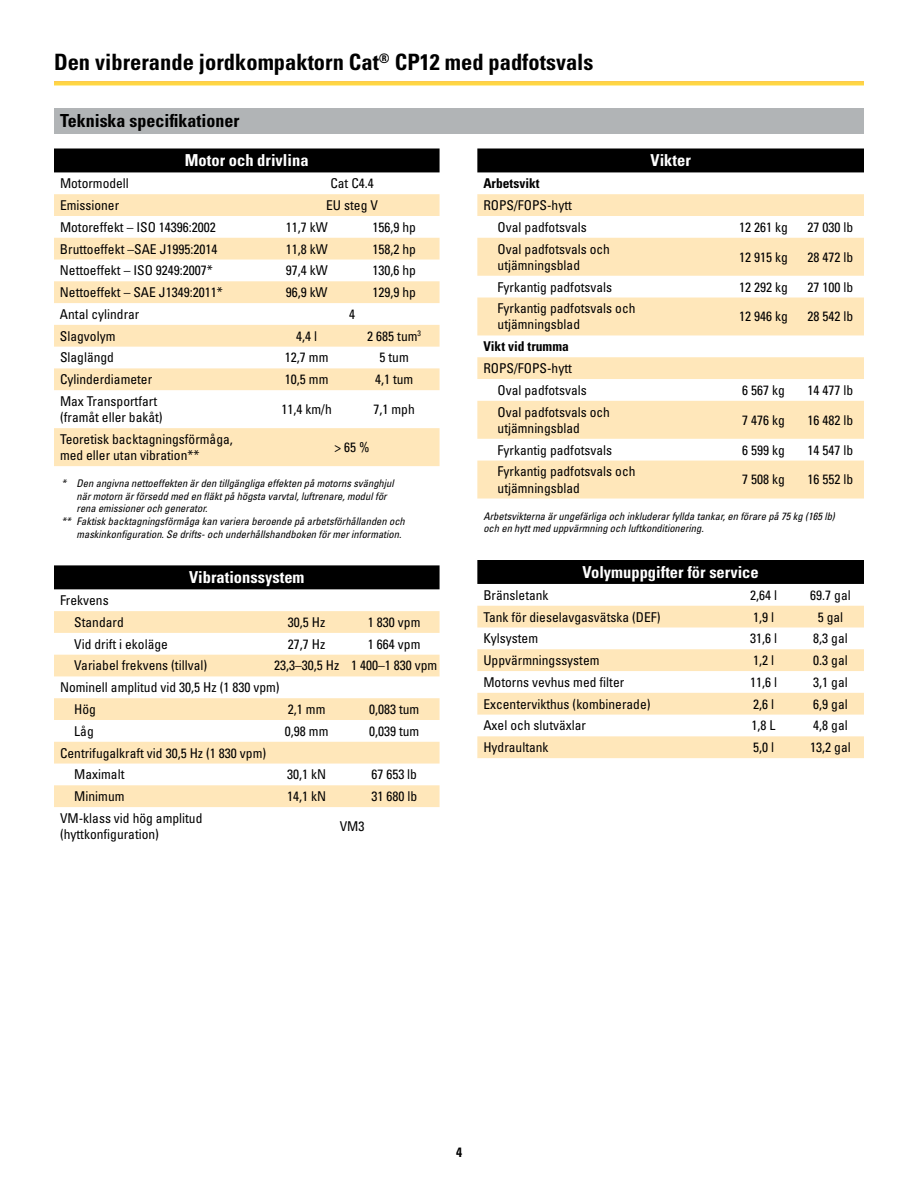
<style>
.page{position:relative;width:918px;height:1188px;background:#fff}
.page>*{position:absolute;margin:0;border:0;box-sizing:border-box;transform-origin:0 0}
.t1{font:700 condensed 22.5px "Univers LT Std";color:#000}
.t2{font:700 condensed 18px "Univers LT Std";color:#000}
.t3{font:700 condensed 16.5px "Univers LT Std";color:#fff}
.t4{font:condensed 13.5px/16.2px "Univers LT Std";color:#000}
.t5{font:700 condensed 13.5px "Univers LT Std";color:#000}
.t6{font:italic condensed 10.5px/12.6px "Univers LT Std";color:#000}
</style>
<div class="page">
<div style="left:54px;top:108px;width:810px;height:25px;background:#b1b4b6"></div>
<svg style="left:54px;top:148px;width:386px;height:25px;fill:#000"></svg>
<svg style="left:54px;top:194px;width:386px;height:613px"></svg>
<svg style="left:477px;top:148px;width:387px;height:25px;fill:#000"></svg>
<svg style="left:477px;top:194px;width:387px;height:564px;fill:#ffe7ba"></svg>
<h1 class="t1" style="left:54px;top:48px;width:541px">Den vibrerande jordkompaktorn Cat<sup>®</sup> CP12 med padfotsvals</h1>
<h2 class="t2" style="left:60px;top:110px;width:181px">Tekniska specifikationer</h2>
<p class="t3" style="left:185px;top:150px;width:125px">Motor och drivlina</p>
<p class="t4" style="left:60px;top:175px;width:70px">Motormodell</p>
<p class="t4" style="left:330px;top:175px;width:45px">Cat C4.4</p>
<p class="t4" style="left:60px;top:197px;width:61px">Emissioner</p>
<p class="t4" style="left:326px;top:197px;width:53px">EU steg V</p>
<p class="t4" style="left:60px;top:219px;width:157px">Motoreffekt – ISO 14396:2002</p>
<p class="t4" style="left:286px;top:219px;width:43px">11,7 kW</p>
<p class="t4" style="left:372px;top:219px;width:45px">156,9 hp</p>
<p class="t4" style="left:60px;top:240px;width:159px">Bruttoeffekt –SAE J1995:2014</p>
<p class="t4" style="left:286px;top:240px;width:43px">11,8 kW</p>
<p class="t4" style="left:372px;top:240px;width:45px">158,2 hp</p>
<p class="t4" style="left:60px;top:262px;width:154px">Nettoeffekt – ISO 9249:2007*</p>
<p class="t4" style="left:286px;top:262px;width:43px">97,4 kW</p>
<p class="t4" style="left:372px;top:262px;width:45px">130,6 hp</p>
<p class="t4" style="left:60px;top:284px;width:164px">Nettoeffekt – SAE J1349:2011*</p>
<p class="t4" style="left:286px;top:284px;width:43px">96,9 kW</p>
<p class="t4" style="left:372px;top:284px;width:45px">129,9 hp</p>
<p class="t4" style="left:60px;top:306px;width:81px">Antal cylindrar</p>
<p class="t4" style="left:349px;top:306px;width:7px">4</p>
<p class="t4" style="left:60px;top:328px;width:57px">Slagvolym</p>
<p class="t4" style="left:296px;top:328px;width:22px">4,4 l</p>
<p class="t4" style="left:367px;top:328px;width:55px">2 685 tum<sup>3</sup></p>
<p class="t4" style="left:60px;top:349px;width:55px">Slaglängd</p>
<p class="t4" style="left:285px;top:349px;width:45px">12,7 mm</p>
<p class="t4" style="left:380px;top:349px;width:31px">5 tum</p>
<p class="t4" style="left:60px;top:371px;width:94px">Cylinderdiameter</p>
<p class="t4" style="left:285px;top:371px;width:45px">10,5 mm</p>
<p class="t4" style="left:375px;top:371px;width:40px">4,1 tum</p>
<p class="t4" style="left:60px;top:393px;width:104px">Max Transportfart (framåt eller bakåt)</p>
<p class="t4" style="left:282px;top:401px;width:52px">11,4 km/h</p>
<p class="t4" style="left:374px;top:401px;width:43px">7,1 mph</p>
<p class="t4" style="left:60px;top:431px;width:174px">Teoretisk backtagningsförmåga, med eller utan vibration**</p>
<p class="t4" style="left:334px;top:439px;width:37px">&gt; 65 %</p>
<p class="t6" style="left:62px;top:477px;width:334px">* Den angivna nettoeffekten är den tillgängliga effekten på motorns svänghjul</p>
<p class="t6" style="left:77px;top:490px;width:312px">när motorn är försedd med en fläkt på högsta varvtal, luftrenare, modul för</p>
<p class="t6" style="left:77px;top:502px;width:133px">rena emissioner och generator.</p>
<p class="t6" style="left:62px;top:515px;width:345px">** Faktisk backtagningsförmåga kan variera beroende på arbetsförhållanden och</p>
<p class="t6" style="left:77px;top:528px;width:326px">maskinkonfiguration. Se drifts- och underhållshandboken för mer information.</p>
<p class="t3" style="left:189px;top:567px;width:117px">Vibrationssystem</p>
<p class="t4" style="left:74px;top:589px;width:51px;line-height:21.8px;text-indent:-14px">Frekvens<br>Standard</p>
<p class="t3" style="left:651px;top:150px;width:42px">Vikter</p>
<p class="t5" style="left:483px;top:175px;width:58px">Arbetsvikt</p>
<p class="t4" style="left:498px;top:194px;width:91px;line-height:21.8px;text-indent:-14px">ROPS/FOPS-hytt<br>Oval padfotsvals</p>
<p class="t4" style="left:739px;top:219px;width:50px">12 261 kg</p>
<p class="t4" style="left:808px;top:219px;width:47px">27 030 lb</p>
<p class="t4" style="left:498px;top:240px;width:114px">Oval padfotsvals och utjämningsblad</p>
<p class="t4" style="left:739px;top:249px;width:50px">12 915 kg</p>
<p class="t4" style="left:808px;top:249px;width:47px">28 472 lb</p>
<p class="t4" style="left:498px;top:278px;width:116px">Fyrkantig padfotsvals</p>
<p class="t4" style="left:739px;top:278px;width:50px">12 292 kg</p>
<p class="t4" style="left:808px;top:278px;width:47px">27 100 lb</p>
<p class="t4" style="left:498px;top:300px;width:139px">Fyrkantig padfotsvals och utjämningsblad</p>
<p class="t4" style="left:739px;top:308px;width:50px">12 946 kg</p>
<p class="t4" style="left:808px;top:308px;width:47px">28 542 lb</p>
<p class="t5" style="left:483px;top:338px;width:87px">Vikt vid trumma</p>
<p class="t4" style="left:498px;top:357px;width:91px;line-height:21.8px;text-indent:-14px">ROPS/FOPS-hytt<br>Oval padfotsvals</p>
<p class="t4" style="left:742px;top:382px;width:44px">6 567 kg</p>
<p class="t4" style="left:808px;top:382px;width:47px">14 477 lb</p>
<p class="t4" style="left:498px;top:404px;width:114px">Oval padfotsvals och utjämningsblad</p>
<p class="t4" style="left:742px;top:412px;width:44px">7 476 kg</p>
<p class="t4" style="left:808px;top:412px;width:47px">16 482 lb</p>
<p class="t4" style="left:498px;top:441px;width:116px">Fyrkantig padfotsvals</p>
<p class="t4" style="left:742px;top:441px;width:44px">6 599 kg</p>
<p class="t4" style="left:808px;top:441px;width:47px">14 547 lb</p>
<p class="t4" style="left:498px;top:463px;width:139px">Fyrkantig padfotsvals och utjämningsblad</p>
<p class="t4" style="left:742px;top:471px;width:44px">7 508 kg</p>
<p class="t4" style="left:808px;top:471px;width:47px">16 552 lb</p>
<p class="t6" style="left:483px;top:510px;width:353px">Arbetsvikterna är ungefärliga och inkluderar fyllda tankar, en förare på 75 kg (165 lb) och en hytt med uppvärmning och luftkonditionering.</p>
<p class="t3" style="left:583px;top:562px;width:178px">Volymuppgifter för service</p>
<p class="t4" style="left:483px;top:587px;width:67px">Bränsletank</p>
<p class="t4" style="left:750px;top:587px;width:28px">2,64 l</p>
<p class="t4" style="left:810px;top:587px;width:42px">69.7 gal</p>
<p class="t4" style="left:483px;top:608px;width:179px">Tank för dieselavgasvätska (DEF)</p>
<p class="t4" style="left:753px;top:608px;width:22px">1,9 l</p>
<p class="t4" style="left:818px;top:608px;width:27px">5 gal</p>
<p class="t4" style="left:483px;top:630px;width:56px">Kylsystem</p>
<p class="t4" style="left:750px;top:630px;width:28px">31,6 l</p>
<p class="t4" style="left:813px;top:630px;width:36px">8,3 gal</p>
<p class="t4" style="left:483px;top:652px;width:118px">Uppvärmningssystem</p>
<p class="t4" style="left:753px;top:652px;width:22px">1,2 l</p>
<p class="t4" style="left:813px;top:652px;width:36px">0.3 gal</p>
<p class="t4" style="left:483px;top:674px;width:142px">Motorns vevhus med filter</p>
<p class="t4" style="left:750px;top:674px;width:28px">11,6 l</p>
<p class="t4" style="left:813px;top:674px;width:36px">3,1 gal</p>
<p class="t4" style="left:483px;top:696px;width:169px">Excentervikthus (kombinerade)</p>
<p class="t4" style="left:753px;top:696px;width:22px">2,6 l</p>
<p class="t4" style="left:813px;top:696px;width:36px">6,9 gal</p>
<p class="t4" style="left:483px;top:717px;width:104px">Axel och slutväxlar</p>
<p class="t4" style="left:752px;top:717px;width:25px">1,8 L</p>
<p class="t4" style="left:813px;top:717px;width:36px">4,8 gal</p>
<p class="t4" style="left:483px;top:739px;width:67px">Hydraultank</p>
<p class="t4" style="left:753px;top:739px;width:22px">5,0 l</p>
<p class="t4" style="left:810px;top:739px;width:42px">13,2 gal</p>
<p class="t4" style="left:288px;top:614px;width:39px">30,5 Hz</p>
<p class="t4" style="left:368px;top:614px;width:54px">1 830 vpm</p>
<p class="t4" style="left:74px;top:636px;width:95px">Vid drift i ekoläge</p>
<p class="t4" style="left:288px;top:636px;width:39px">27,7 Hz</p>
<p class="t4" style="left:368px;top:636px;width:54px">1 664 vpm</p>
<p class="t4" style="left:74px;top:657px;width:134px">Variabel frekvens (tillval)</p>
<p class="t4" style="left:274px;top:657px;width:165px">23,3–30,5 Hz 1 400–1 830 vpm</p>
<p class="t4" style="left:60px;top:679px;width:221px">Nominell amplitud vid 30,5 Hz (1 830 vpm)</p>
<p class="t4" style="left:74px;top:701px;width:23px">Hög</p>
<p class="t4" style="left:288px;top:701px;width:39px">2,1 mm</p>
<p class="t4" style="left:369px;top:701px;width:52px">0,083 tum</p>
<p class="t4" style="left:74px;top:723px;width:21px">Låg</p>
<p class="t4" style="left:285px;top:723px;width:45px">0,98 mm</p>
<p class="t4" style="left:369px;top:723px;width:52px">0,039 tum</p>
<p class="t4" style="left:74px;top:742px;width:193px;line-height:21.8px;text-indent:-14px">Centrifugalkraft vid 30,5 Hz (1 830 vpm)<br>Maximalt</p>
<p class="t4" style="left:287px;top:766px;width:40px">30,1 kN</p>
<p class="t4" style="left:371px;top:766px;width:47px">67 653 lb</p>
<p class="t4" style="left:74px;top:788px;width:52px">Minimum</p>
<p class="t4" style="left:287px;top:788px;width:40px">14,1 kN</p>
<p class="t4" style="left:371px;top:788px;width:47px">31 680 lb</p>
<p class="t4" style="left:60px;top:810px;width:144px">VM-klass vid hög amplitud (hyttkonfiguration)</p>
<p class="t4" style="left:340px;top:818px;width:26px">VM3</p>
<p class="t5" style="left:456px;top:1144px;width:7px">4</p>
</div>
